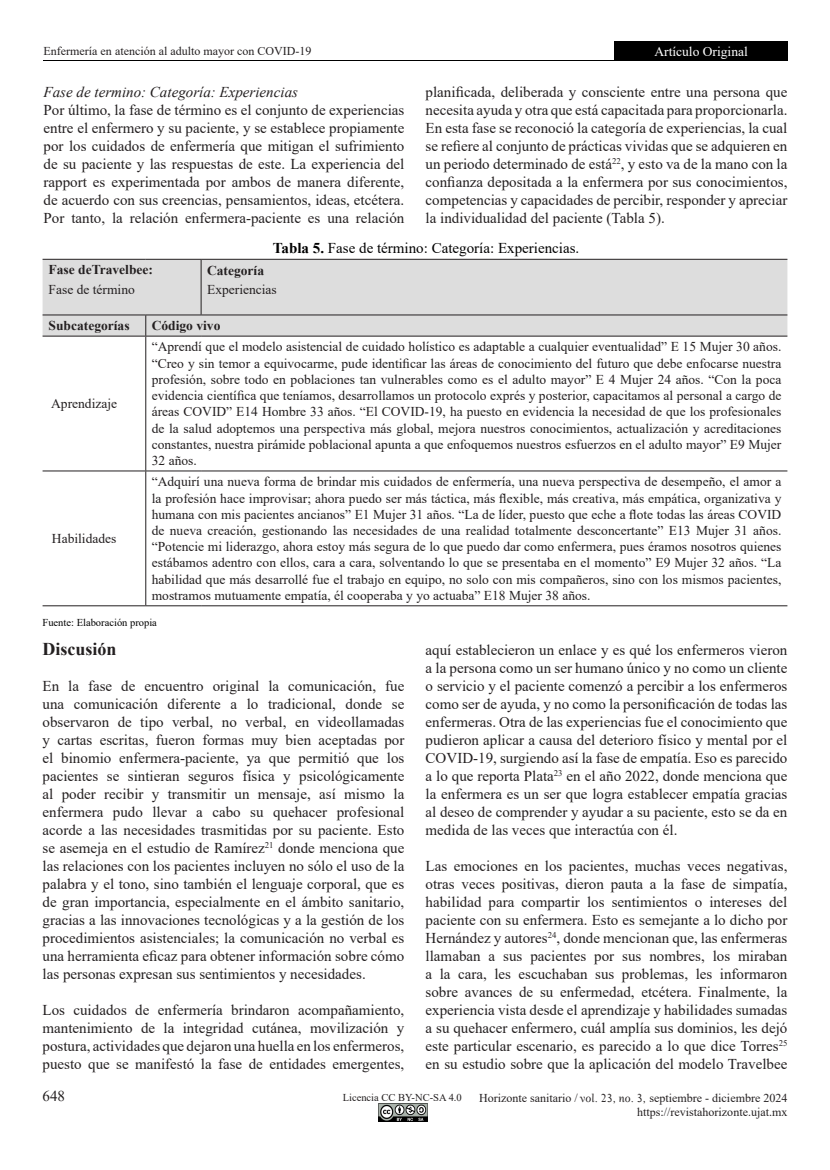
<style>
.page{position:relative;width:830px;height:1170px;background:#fff}
.page>*{position:absolute;margin:0;border:0;box-sizing:border-box;transform-origin:0 0}
.titulo_secciones{font:700 18px "Times New Roman";color:#231f20}
.parrafo{font:15px/18px "Times New Roman";color:#231f20;text-align:justify}
.titulo_secciones-2{font:15px/18px "Times New Roman";color:#231f20;text-align:justify}
.titulo_tablas{font:15px "Times New Roman";color:#000}
.sub_cursiva{font:italic 15px "Times New Roman";color:#231f20}
.t1{font:13.5px/16.2px "Times New Roman";color:#231f20;text-align:justify}
.t2{font:700 13.5px "Times New Roman";color:#231f20}
.t3{font:13.5px "Times New Roman";color:#fff}
.t4{font:12px/13.5px "Times New Roman";color:#231f20;text-align:right}
.pie{font:10.5px "Times New Roman";color:#000}
.t5{font:10.5px "Times New Roman";color:#231f20}
.s1{font-weight:700}
.s2{font-style:italic}
</style>
<div class="page">
<img style="left:378px;top:1103px;width:49px;height:17px">
<hr style="left:43px;top:61px;width:744px;height:1px;background:#000">
<div style="left:613px;top:41px;width:174px;height:20px;background:#000"></div>
<div style="left:43px;top:260px;width:744px;height:76px;background:#ddd"></div>
<hr style="left:43px;top:259px;width:103px;height:1px;background:#231f20">
<hr style="left:146px;top:259px;width:55px;height:1px;background:#231f20">
<hr style="left:201px;top:259px;width:586px;height:1px;background:#231f20">
<hr style="left:201px;top:260px;width:1px;height:54px;background:#231f20">
<hr style="left:43px;top:314px;width:103px;height:1px;background:#231f20">
<hr style="left:146px;top:314px;width:55px;height:1px;background:#231f20">
<svg style="left:145px;top:315px;width:1px;height:21px"></svg>
<hr style="left:201px;top:314px;width:586px;height:1px;background:#231f20">
<hr style="left:43px;top:336px;width:103px;height:1px;background:#231f20">
<hr style="left:146px;top:336px;width:55px;height:1px;background:#231f20">
<hr style="left:145px;top:336px;width:1px;height:134px;background:#231f20">
<hr style="left:201px;top:336px;width:586px;height:1px;background:#231f20">
<hr style="left:43px;top:470px;width:103px;height:1px;background:#231f20">
<hr style="left:146px;top:470px;width:55px;height:1px;background:#231f20">
<hr style="left:145px;top:471px;width:1px;height:134px;background:#231f20">
<hr style="left:201px;top:470px;width:586px;height:1px;background:#231f20">
<hr style="left:43px;top:605px;width:103px;height:1px;background:#231f20">
<hr style="left:146px;top:605px;width:55px;height:1px;background:#231f20">
<hr style="left:201px;top:605px;width:586px;height:1px;background:#231f20">
<p class="t4" style="left:44px;top:44px;width:269px">Enfermería en atención al adulto mayor con COVID-19</p>
<p class="t3" style="left:654px;top:42px;width:95px">Artículo Original</p>
<p class="sub_cursiva" style="left:44px;top:81px;width:256px">Fase de termino: Categoría: Experiencias</p>
<p class="parrafo" style="left:44px;top:100px;width:362px">Por último, la fase de término es el conjunto de experiencias entre el enfermero y su paciente, y se establece propiamente por los cuidados de enfermería que mitigan el sufrimiento de su paciente y las respuestas de este. La experiencia del rapport es experimentada por ambos de manera diferente, de acuerdo con sus creencias, pensamientos, ideas, etcétera.<br>Por tanto, la relación enfermera-paciente es una relación</p>
<p class="parrafo" style="left:425px;top:82px;width:363px">planificada, deliberada y consciente entre una persona que necesita ayuda y otra que está capacitada para proporcionarla.<br>En esta fase se reconoció la categoría de experiencias, la cual se refiere al conjunto de prácticas vividas que se adquieren en un periodo determinado de está<sup>22</sup>, y esto va de la mano con la confianza depositada a la enfermera por sus conocimientos, competencias y capacidades de percibir, responder y apreciar la individualidad del paciente (Tabla 5).</p>
<p class="titulo_tablas" style="left:273px;top:237px;width:308px"><span class="s1">Tabla 5.</span> Fase de término: Categoría: Experiencias.</p>
<p class="t2" style="left:49px;top:260px;width:106px">Fase deTravelbee:</p>
<p class="t1" style="left:49px;top:281px;width:88px">Fase de término</p>
<p class="t2" style="left:207px;top:260px;width:58px">Categoría</p>
<p class="t1" style="left:207px;top:281px;width:71px">Experiencias</p>
<p class="t2" style="left:49px;top:316px;width:83px">Subcategorías</p>
<p class="t2" style="left:152px;top:316px;width:70px">Código vivo</p>
<p class="t1" style="left:51px;top:395px;width:67px">Aprendizaje</p>
<p class="t1" style="left:152px;top:338px;width:631px">“Aprendí que el modelo asistencial de cuidado holístico es adaptable a cualquier eventualidad” E 15 Mujer 30 años. “Creo y sin temor a equivocarme, pude identificar las áreas de conocimiento del futuro que debe enfocarse nuestra profesión, sobre todo en poblaciones tan vulnerables como es el adulto mayor” E 4 Mujer 24 años. “Con la poca evidencia científica que teníamos, desarrollamos un protocolo exprés y posterior, capacitamos al personal a cargo de áreas COVID” E14 Hombre 33 años. “El COVID-19, ha puesto en evidencia la necesidad de que los profesionales de la salud adoptemos una perspectiva más global, mejora nuestros conocimientos, actualización y acreditaciones constantes, nuestra pirámide poblacional apunta a que enfoquemos nuestros esfuerzos en el adulto mayor” E9 Mujer 32 años.</p>
<p class="t1" style="left:152px;top:473px;width:631px">“Adquirí una nueva forma de brindar mis cuidados de enfermería, una nueva perspectiva de desempeño, el amor a la profesión hace improvisar; ahora puedo ser más táctica, más flexible, más creativa, más empática, organizativa y humana con mis pacientes ancianos” E1 Mujer 31 años. “La de líder, puesto que eche a flote todas las áreas COVID de nueva creación, gestionando las necesidades de una realidad totalmente desconcertante” E13 Mujer 31 años. “Potencie mi liderazgo, ahora estoy más segura de lo que puedo dar como enfermera, pues éramos nosotros quienes estábamos adentro con ellos, cara a cara, solventando lo que se presentaba en el momento” E9 Mujer 32 años. “La habilidad que más desarrollé fue el trabajo en equipo, no solo con mis compañeros, sino con los mismos pacientes, mostramos mutuamente empatía, él cooperaba y yo actuaba” E18 Mujer 38 años.</p>
<p class="pie" style="left:43px;top:615px;width:116px">Fuente: Elaboración propia</p>
<p class="titulo_secciones" style="left:43px;top:636px;width:76px">Discusión</p>
<p class="titulo_secciones-2" style="left:43px;top:676px;width:363px">En la fase de encuentro original la comunicación, fue una comunicación diferente a lo tradicional, donde se observaron de tipo verbal, no verbal, en videollamadas y cartas escritas, fueron formas muy bien aceptadas por el binomio enfermera-paciente, ya que permitió que los pacientes se sintieran seguros física y psicológicamente al poder recibir y transmitir un mensaje, así mismo la enfermera pudo llevar a cabo su quehacer profesional acorde a las necesidades trasmitidas por su paciente. Esto se asemeja en el estudio de Ramírez<sup>21</sup> donde menciona que las relaciones con los pacientes incluyen no sólo el uso de la palabra y el tono, sino también el lenguaje corporal, que es de gran importancia, especialmente en el ámbito sanitario, gracias a las innovaciones tecnológicas y a la gestión de los procedimientos asistenciales; la comunicación no verbal es una herramienta eficaz para obtener información sobre cómo las personas expresan sus sentimientos y necesidades.</p>
<p class="parrafo" style="left:43px;top:1000px;width:363px">Los cuidados de enfermería brindaron acompañamiento, mantenimiento de la integridad cutánea, movilización y postura, actividades que dejaron una huella en los enfermeros, puesto que se manifestó la fase de entidades emergentes,</p>
<p class="t1" style="left:52px;top:530px;width:66px">Habilidades</p>
<p class="parrafo" style="left:425px;top:640px;width:363px">aquí establecieron un enlace y es qué los enfermeros vieron a la persona como un ser humano único y no como un cliente o servicio y el paciente comenzó a percibir a los enfermeros como ser de ayuda, y no como la personificación de todas las enfermeras. Otra de las experiencias fue el conocimiento que pudieron aplicar a causa del deterioro físico y mental por el COVID-19, surgiendo así la fase de empatía. Eso es parecido a lo que reporta Plata<sup>23</sup> en el año 2022, donde menciona que la enfermera es un ser que logra establecer empatía gracias al deseo de comprender y ayudar a su paciente, esto se da en medida de las veces que interactúa con él.</p>
<p class="parrafo" style="left:425px;top:856px;width:363px">Las emociones en los pacientes, muchas veces negativas, otras veces positivas, dieron pauta a la fase de simpatía, habilidad para compartir los sentimientos o intereses del paciente con su enfermera. Esto es semejante a lo dicho por Hernández y autores<sup>24</sup>, donde mencionan que, las enfermeras llamaban a sus pacientes por sus nombres, los miraban a la cara, les escuchaban sus problemas, les informaron sobre avances de su enfermedad, etcétera. Finalmente, la experiencia vista desde el aprendizaje y habilidades sumadas a su quehacer enfermero, cuál amplía sus dominios, les dejó este particular escenario, es parecido a lo que dice Torres<sup>25 </sup>en su estudio sobre que la aplicación del modelo Travelbee</p>
<p class="titulo_secciones-2" style="left:43px;top:1086px;width:24px">648</p>
<p class="t5" style="left:342px;top:1090px;width:120px">Licencia CC BY-NC-SA 4.0</p>
<p class="t4" style="left:479px;top:1090px;width:309px">Horizonte sanitario / <span class="s2">vol.23,no.3,</span>septiembre - diciembre 2024 https://revistahorizonte.ujat.mx</p>
</div>
